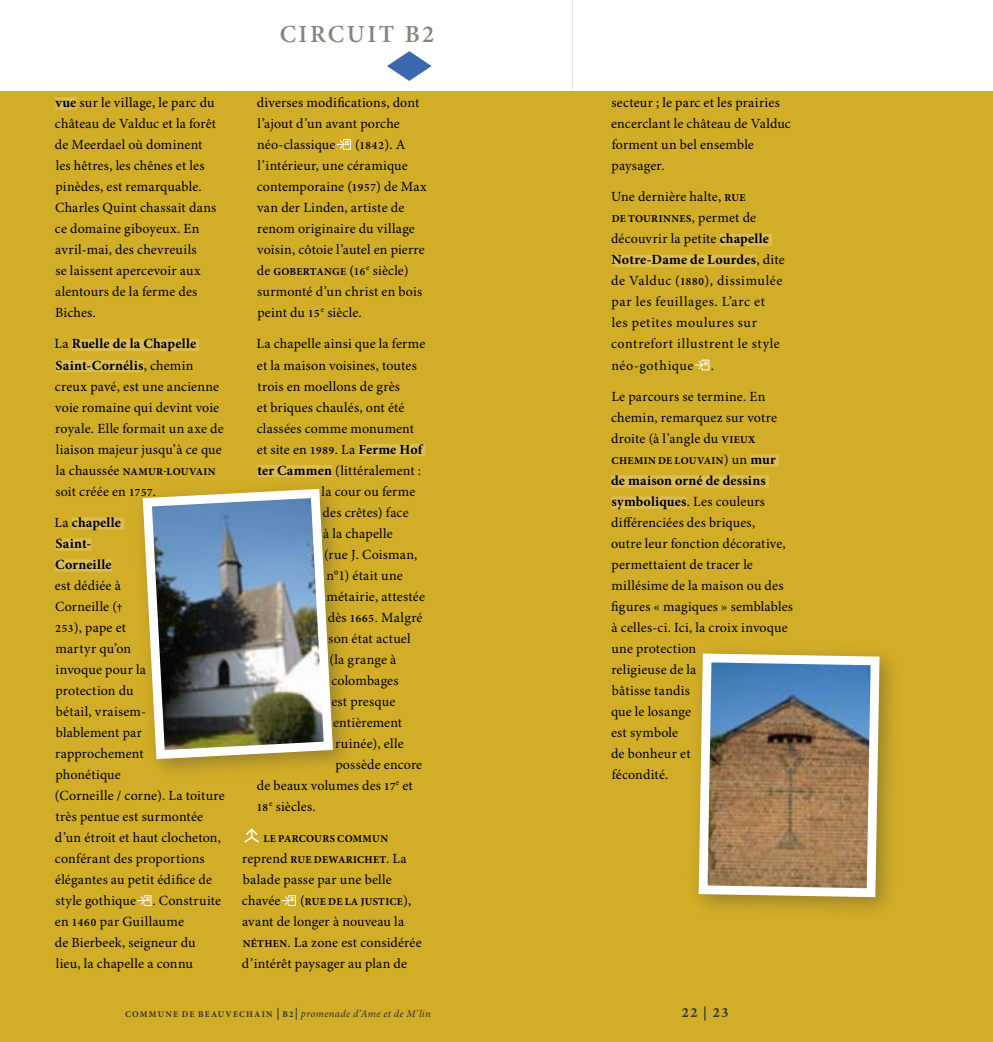
<style>
.page{position:relative;width:993px;height:1042px;background:#fff}
.page>*{position:absolute;margin:0;border:0;box-sizing:border-box;transform-origin:0 0}
.x__titre_panneau{font:600 24.5px "Minion Pro";letter-spacing:.1em;color:#7e8979}
.hors-texte{font:14px/21px "Minion Pro";letter-spacing:.01em;color:#000}
.hors-texte-2{font:14px/21px "Minion Pro";letter-spacing:.04em;color:#000}
.titre_courant{font:700 14px "Minion Pro";color:#2d3236}
.hors-texte-3{font:700 10.5px/21px "Minion Pro";letter-spacing:.03em;color:#000;text-align:center}
.t1{font:italic 10.5px "Minion Pro";letter-spacing:.035em;color:#2d3236}
.s1{font-weight:700}
.s2{font-weight:400;font-size:14px}
.s3{font-weight:600;font-size:11.2px}
.s4{font-weight:700;font-size:10.5px}
.s5{font-weight:700;font-style:normal;font-size:8.75px}
.s6{font-weight:600;font-style:normal;font-size:12.25px}
.s7{font-size:14px}
</style>
<div class="page">
<div style="left:0;top:92px;width:496px;height:950px;background:#d2ad27"></div>
<div style="left:496px;top:92px;width:496px;height:950px;background:#d2ad27"></div>
<svg style="left:387px;top:51px;width:44px;height:30px"></svg>
<div style="left:719px;top:234px;width:52px;height:12px;background:#dcbd53"></div>
<div style="left:611px;top:255px;width:145px;height:12px;background:#dcbd53"></div>
<div style="left:750px;top:454px;width:28px;height:13px;background:#dcbd53"></div>
<div style="left:611px;top:475px;width:157px;height:13px;background:#dcbd53"></div>
<div style="left:611px;top:496px;width:75px;height:13px;background:#dcbd53"></div>
<svg style="left:695px;top:360px;width:14px;height:10px"></svg>
<div style="left:55px;top:97px;width:21px;height:13px;background:#dcbd53"></div>
<div style="left:72px;top:339px;width:127px;height:12px;background:#dcbd53"></div>
<div style="left:55px;top:360px;width:89px;height:12px;background:#dcbd53"></div>
<div style="left:72px;top:517px;width:52px;height:13px;background:#dcbd53"></div>
<div style="left:55px;top:538px;width:36px;height:13px;background:#dcbd53"></div>
<div style="left:55px;top:559px;width:57px;height:13px;background:#dcbd53"></div>
<svg style="left:137px;top:895px;width:14px;height:10px"></svg>
<div style="left:358px;top:444px;width:67px;height:12px;background:#dcbd53"></div>
<div style="left:257px;top:465px;width:75px;height:12px;background:#dcbd53"></div>
<svg style="left:336px;top:139px;width:15px;height:10px"></svg>
<svg style="left:244px;top:828px;width:15px;height:14px"></svg>
<svg style="left:281px;top:895px;width:15px;height:10px"></svg>
<div style="left:130px;top:476px;width:227px;height:305px;background:#2d3236;opacity:.35"></div>
<img style="left:138px;top:484px;width:199px;height:280px">
<div style="left:685px;top:641px;width:217px;height:280px;background:#2d3236;opacity:.35"></div>
<svg style="left:694px;top:649px;width:189px;height:252px;background:#9d9079"></svg>
<p class="x__titre_panneau" style="left:280px;top:19px;width:156px">CIRCUIT B2</p>
<p class="hors-texte" style="left:55px;top:93px;width:163px"><span class="s1">vue</span> sur le village, le parc du château de Valduc et la forêt de Meerdael où dominent les hêtres, les chênes et les pinèdes, est remarquable.<br>Charles Quint chassait dans ce domaine giboyeux. En avril-mai, des chevreuils<br>se laissent apercevoir aux alentours de la ferme des<br>Biches.</p>
<p class="hors-texte" style="left:55px;top:334px;width:170px">La <span class="s1">Ruelle de la Chapelle<br>Saint-Cornélis</span>, chemin creux pavé, est une ancienne voie romaine qui devint voie royale. Elle formait un axe de liaison majeur jusqu’à ce que</p>
<p class="hors-texte-3" style="left:56px;top:461px;width:161px"><span class="s2">la chaussée</span> NAMUR-LOUVAIN</p>
<p class="hors-texte" style="left:55px;top:481px;width:102px">soit créée en <span class="s3">1757</span>.</p>
<p class="hors-texte" style="left:55px;top:513px;width:172px">La <span class="s1">chapelle<br>Saint-<br>Corneille<br></span>est dédiée à<br>Corneille (<span class="s3">†<br>253</span>), pape et<br>martyr qu’on<br>invoque pour la<br>protection du<br>bétail, vraisem-<br>blablement par rapprochement<br>phonétique<br>(Corneille / corne). La toiture très pentue est surmontée d’un étroit et haut clocheton, conférant des proportions élégantes au petit édifice de style gothique . Construite en <span class="s3">1460</span> par Guillaume<br>de Bierbeek, seigneur du<br>lieu, la chapelle a connu</p>
<p class="hors-texte" style="left:257px;top:93px;width:164px">diverses modifications, dont l’ajout d’un avant porche néo-classique</p>
<p class="hors-texte" style="left:257px;top:135px;width:171px;text-indent:98px">(<span class="s3">1842</span>). A l’intérieur, une céramique contemporaine (<span class="s3">1957</span>) de Max van der Linden, artiste de renom originaire du village voisin, côtoie l’autel en pierre de <span class="s4">GOBERTANGE</span> (<span class="s3">16</span><sup>e</sup> siècle) surmonté d’un christ en bois peint du <span class="s3">15</span><sup>e</sup> siècle.</p>
<p class="hors-texte" style="left:256px;top:334px;width:170px">La chapelle ainsi que la ferme</p>
<p class="hors-texte" style="left:257px;top:355px;width:161px">et la maison voisines, toutes</p>
<p class="hors-texte" style="left:257px;top:376px;width:144px">trois en moellons de grès</p>
<p class="hors-texte" style="left:257px;top:397px;width:149px">et briques chaulés, ont été</p>
<p class="hors-texte" style="left:257px;top:418px;width:159px">classées comme monument</p>
<p class="hors-texte" style="left:257px;top:439px;width:167px">et site en <span class="s3">1989</span>. La <span class="s1">Ferme Hof</span></p>
<p class="hors-texte" style="left:257px;top:460px;width:165px"><span class="s1">ter Cammen</span> (littéralement :</p>
<p class="hors-texte" style="left:321px;top:481px;width:95px">la cour ou ferme</p>
<p class="hors-texte" style="left:322px;top:502px;width:88px">des crêtes) face</p>
<p class="hors-texte" style="left:323px;top:523px;width:71px">à la chapelle</p>
<p class="hors-texte" style="left:324px;top:544px;width:95px">(rue J. Coisman,</p>
<p class="hors-texte" style="left:326px;top:565px;width:78px">n°1) était une</p>
<p class="hors-texte" style="left:326px;top:586px;width:100px">métairie, attestée</p>
<p class="hors-texte" style="left:328px;top:607px;width:96px">dès <span class="s3">1665</span>. Malgré</p>
<p class="hors-texte" style="left:328px;top:628px;width:84px">son état actuel</p>
<p class="hors-texte" style="left:329px;top:649px;width:68px">(la grange à</p>
<p class="hors-texte" style="left:331px;top:670px;width:69px">colombages</p>
<p class="hors-texte" style="left:331px;top:691px;width:65px">est presque</p>
<p class="hors-texte" style="left:333px;top:712px;width:71px">entièrement</p>
<p class="hors-texte" style="left:335px;top:733px;width:70px">ruinée), elle</p>
<p class="hors-texte" style="left:335px;top:754px;width:88px">possède encore</p>
<p class="hors-texte" style="left:257px;top:775px;width:157px">de beaux volumes des <span class="s3">17</span><sup>e</sup> et</p>
<p class="hors-texte" style="left:257px;top:796px;width:60px"><span class="s3">18</span><sup>e</sup> siècles.</p>
<p class="hors-texte-3" style="left:242px;top:828px;width:166px">LE PARCOURS COMMUN <span class="s2">reprend</span> RUE DEWARICHET<span class="s2">. La</span></p>
<p class="hors-texte" style="left:242px;top:870px;width:151px">balade passe par une belle chavée</p>
<p class="hors-texte-3" style="left:300px;top:891px;width:113px"><span class="s2">(</span>RUE DE LA JUSTICE<span class="s2">),</span></p>
<p class="hors-texte" style="left:242px;top:912px;width:181px">avant de longer à nouveau la<br><span class="s4">NÉTHEN</span>. La zone est considérée d’intérêt paysager au plan de</p>
<p class="t1" style="left:125px;top:1007px;width:307px"><span class="s5">COMMUNE DE BEAUVECHAIN</span> <span class="s6">|</span> <span class="s5">B2</span><span class="s6">|</span> promenade d’Ame et de M’lin</p>
<p class="hors-texte" style="left:611px;top:93px;width:181px">secteur ; le parc et les prairies encerclant le château de Valduc forment un bel ensemble paysager.</p>
<p class="hors-texte" style="left:611px;top:187px;width:136px">Une dernière halte, <span class="s4">RUE</span></p>
<p class="hors-texte-3" style="left:611px;top:209px;width:146px">DE TOURINNES<span class="s2">, permet de</span></p>
<p class="hors-texte-2" style="left:611px;top:229px;width:175px">découvrir la petite <span class="s1">chapelle<br>Notre-Dame de Lourdes</span>, dite de Valduc (<span class="s3">1880</span>), dissimulée par les feuillages. L’arc et<br>les petites moulures sur contrefort illustrent le style néo-gothique .</p>
<p class="hors-texte" style="left:611px;top:387px;width:167px">Le parcours se termine. En chemin, remarquez sur votre droite (à l’angle du <span class="s4">VIEUX</span></p>
<p class="hors-texte-3" style="left:611px;top:450px;width:166px">CHEMIN DE LOUVAIN<span class="s2">) un</span> <span class="s7">mur</span></p>
<p class="hors-texte" style="left:611px;top:471px;width:183px"><span class="s1">de maison orné de dessins symboliques</span>. Les couleurs différenciées des briques,<br>outre leur fonction décorative, permettaient de tracer le millésime de la maison ou des figures « magiques » semblables à celles-ci. Ici, la croix invoque une protection<br>religieuse de la<br>bâtisse tandis<br>que le losange<br>est symbole<br>de bonheur et<br>fécondité.</p>
<p class="titre_courant" style="left:681px;top:1004px;width:48px">22 | 23</p>
</div>
